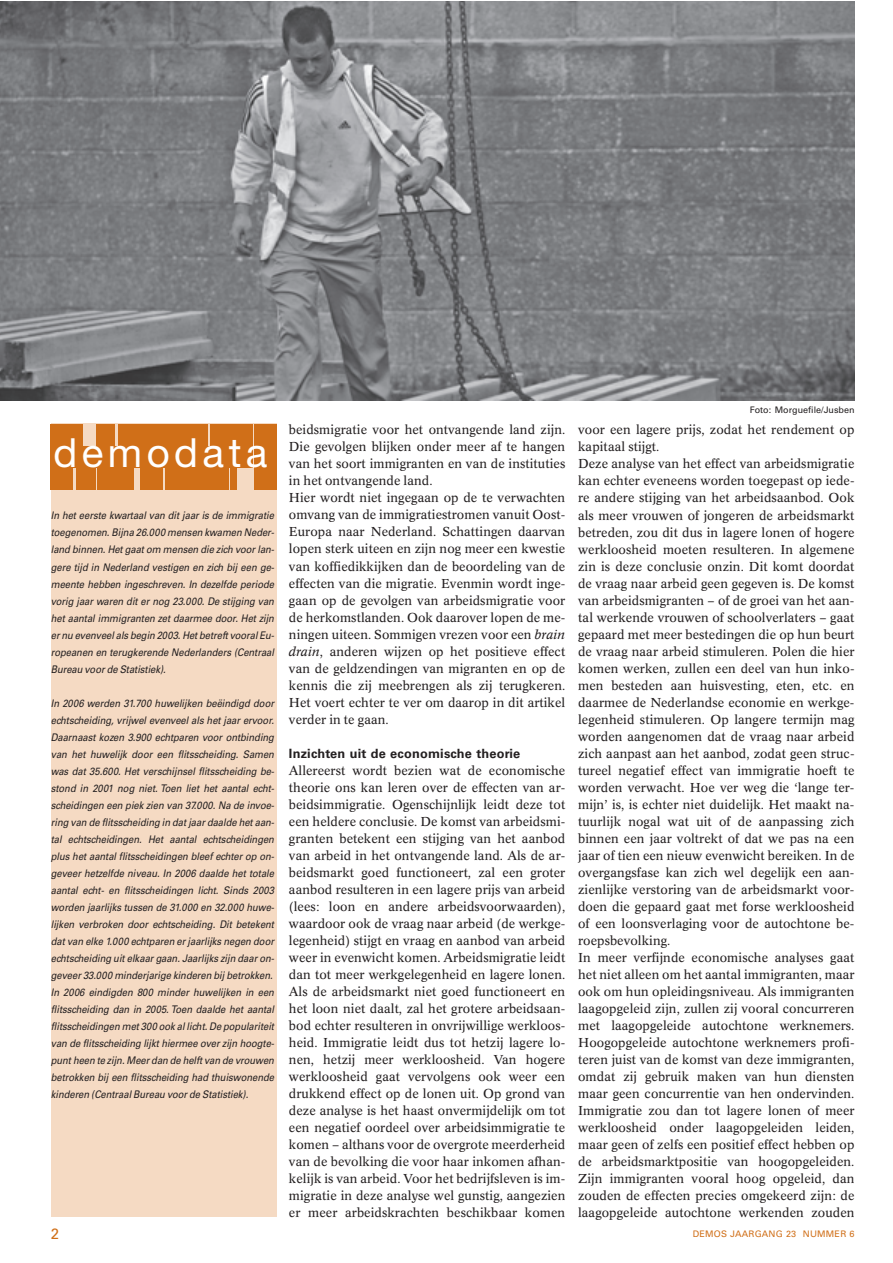
<style>
.page{position:relative;width:893px;height:1263px;background:#fff}
.page>*{position:absolute;margin:0;border:0;box-sizing:border-box;transform-origin:0 0}
.t1{font:40.2px "Helvetica Neue";letter-spacing:.11em;color:#fff}
.t2{font:15px "Univers";color:#d06f18}
.t3{font:12.75px/17px "Concorde BE";letter-spacing:.005em;color:#231f20}
.t4{font:700 12.75px "Univers";letter-spacing:.015em;color:#231f20}
.t5{font:italic 10.5px/17px "Univers";letter-spacing:-.005em;color:#231f20;text-align:justify;scale:.9 1}
.t6{font:9px "Univers";letter-spacing:.02em;color:#d06f18}
.t7{font:9px "Univers";color:#231f20}
.s1{font-style:italic}
</style>
<div class="page">
<img style="left:1px;top:1px;width:853px;height:399px">
<div style="left:51px;top:424px;width:225px;height:793px;background:#f5dac3"></div>
<div style="left:51px;top:424px;width:22px;height:22px;background:#d06f18"></div>
<div style="left:73px;top:424px;width:10px;height:22px;background:#d06f18"></div>
<div style="left:96px;top:424px;width:18px;height:22px;background:#d06f18"></div>
<div style="left:118px;top:424px;width:22px;height:22px;background:#d06f18"></div>
<div style="left:141px;top:424px;width:22px;height:22px;background:#d06f18"></div>
<div style="left:163px;top:424px;width:22px;height:22px;background:#d06f18"></div>
<div style="left:185px;top:424px;width:23px;height:22px;background:#d06f18"></div>
<div style="left:210px;top:424px;width:20px;height:22px;background:#d06f18"></div>
<div style="left:230px;top:424px;width:22px;height:22px;background:#d06f18"></div>
<div style="left:254px;top:424px;width:22px;height:22px;background:#d06f18"></div>
<div style="left:51px;top:446px;width:22px;height:22px;background:#d06f18"></div>
<div style="left:73px;top:446px;width:22px;height:22px;background:#d06f18"></div>
<div style="left:96px;top:446px;width:22px;height:22px;background:#d06f18"></div>
<div style="left:118px;top:446px;width:22px;height:22px;background:#d06f18"></div>
<div style="left:141px;top:446px;width:22px;height:22px;background:#d06f18"></div>
<div style="left:163px;top:446px;width:22px;height:22px;background:#d06f18"></div>
<div style="left:185px;top:446px;width:23px;height:22px;background:#d06f18"></div>
<div style="left:208px;top:446px;width:22px;height:22px;background:#d06f18"></div>
<div style="left:230px;top:446px;width:22px;height:22px;background:#d06f18"></div>
<div style="left:254px;top:446px;width:22px;height:22px;background:#d06f18"></div>
<div style="left:51px;top:468px;width:22px;height:22px;background:#d06f18"></div>
<div style="left:76px;top:468px;width:19px;height:22px;background:#d06f18"></div>
<div style="left:97px;top:468px;width:21px;height:22px;background:#d06f18"></div>
<div style="left:118px;top:468px;width:16px;height:22px;background:#d06f18"></div>
<div style="left:141px;top:468px;width:22px;height:22px;background:#d06f18"></div>
<div style="left:185px;top:468px;width:23px;height:22px;background:#d06f18"></div>
<div style="left:208px;top:468px;width:20px;height:22px;background:#d06f18"></div>
<div style="left:230px;top:468px;width:7px;height:22px;background:#d06f18"></div>
<div style="left:254px;top:468px;width:22px;height:22px;background:#d06f18"></div>
<div style="left:165px;top:468px;width:20px;height:22px;background:#d06f18"></div>
<h1 class="t1" style="left:53px;top:438px;width:215px">demodata</h1>
<p class="t5" style="left:51px;top:508px;width:252px">In het eerste kwartaal van dit jaar is de immigratie toegenomen.Bijna 26.000 mensen kwamen Neder&shy;land binnen.Hetgaatom mensen die zich voor lan&shy;gere tijd in Nederland vestigen en zich bij een ge&shy;meente hebben ingeschreven. In dezelfde periode vorig jaar waren dit er nog 23.000. De stijging van het aantal immigranten zet daarmee door. Het zijn er nu evenveelals begin 2003.HetbetreftvooralEu&shy;ropeanen en terugkerende Nederlanders (Centraal Bureau voor de Statistiek).</p>
<p class="t5" style="left:51px;top:695px;width:252px">In 2006 werden 31.700 huwelijken beëindigd door echtscheiding, vrijwel evenveel als het jaar ervoor.<br>Daarnaast kozen 3.900 echtparen voor ontbinding van het huwelijk door een flitsscheiding. Samen was dat 35.600. Het verschij nsel flitsscheiding be&shy;stond in 2001 nog niet. Toen liet het aantal echt&shy;scheidingen een piek zien van 37.000. Na de invoe&shy;ring van de flitsscheiding in datjaar daalde hetaan&shy;tal echtscheidingen. Het aantal echtscheidingen plus het aantal flitsscheidingen bleef echter op on&shy;geveer hetzelfde niveau. In 2006 daalde het totale aantal echt- en flitsscheidingen licht. Sinds 2003 worden jaarlijks tussen de 31.000 en 32.000 huwe&shy;lijken verbroken door echtscheiding. Dit betekent datvan elke 1.000 echtparen er jaarlijks negen door echtscheiding uitelkaar gaan.Jaarlijks zijn daar on&shy;geveer 33.000 minderjarige kinderen bij betrokken.<br>In 2006 eindigden 800 minder huwelijken in een flitsscheiding dan in 2005.Toen daalde het aantal flitsscheidingen met300 ook allicht.De populariteit van de flitsscheiding lijkt hiermee over zij n hoogte&shy;puntheen te zijn.Meer dan de helftvan de vrouwen betrokken bij een flitsscheiding had thuiswonende kinderen (CentraalBureau voor de Statistiek).</p>
<p class="t3" style="left:289px;top:423px;width:278px">beidsmigratie voor het ontvangende land zijn.<br>Die gevolgen blijken onder meer af te hangen van het soort immigranten en van de instituties in het ontvangende land.<br>Hier wordt niet ingegaan op de te verwachten omvang van de immigratiestromen vanuit Oost-Europa naar Nederland. Schattingen daarvan lopen sterk uiteen en zijn nog meer een kwestie van koffiedikkijken dan de beoordeling van de effecten van die migratie. Evenmin wordt inge&shy;gaan op de gevolgen van arbeidsmigratie voor de herkomstlanden. Ook daarover lopen de me&shy;ningen uiteen. Sommigen vrezen voor een <span class="s1">brain drain</span>, anderen wijzen op het positieve effect van de geldzendingen van migranten en op de kennis die zij meebrengen als zij terugkeren.<br>Het voert echter te ver om daarop in dit artikel verder in te gaan.</p>
<p class="t4" style="left:289px;top:748px;width:233px">Inzichten uit de economische theorie</p>
<p class="t3" style="left:289px;top:763px;width:278px;text-align:justify">Allereerst wordt bezien wat de economische theorie ons kan leren over de effecten van ar&shy;beidsimmigratie. Ogenschijnlijk leidt deze tot een heldere conclusie. De komst van arbeidsmi&shy;granten betekent een stijging van het aanbod van arbeid in het ontvangende land. Als de ar&shy;beidsmarkt goed functioneert, zal een groter aanbod resulteren in een lagere prijs van arbeid (lees: loon en andere arbeidsvoorwaarden), waardoor ook de vraag naar arbeid (de werkge&shy;legenheid) stijgt en vraag en aanbod van arbeid weer in evenwicht komen. Arbeidsmigratie leidt dan tot meer werkgelegenheid en lagere lonen.<br>Als de arbeidsmarkt niet goed functioneert en het loon niet daalt, zal het grotere arbeidsaan&shy;bod echter resulteren in onvrijwillige werkloos&shy;heid. Immigratie leidt dus tot hetzij lagere lo&shy;nen, hetzij meer werkloosheid. Van hogere werkloosheid gaat vervolgens ook weer een drukkend effect op de lonen uit. Op grond van deze analyse is het haast onvermijdelijk om tot een negatief oordeel over arbeidsimmigratie te komen – althans voor de overgrote meerderheid van de bevolking die voor haar inkomen afhan&shy;kelijk is van arbeid. Voor het bedrijfsleven is im&shy;migratie in deze analyse wel gunstig, aangezien er meer arbeidskrachten beschikbaar komen</p>
<p class="t7" style="left:750px;top:407px;width:106px">Foto: Morguefile/Jusben</p>
<p class="t3" style="left:578px;top:423px;width:278px">voor een lagere prijs, zodat het rendement op kapitaal stijgt.<br>Deze analyse van het effect van arbeidsmigratie kan echter eveneens worden toegepast op iede&shy;re andere stijging van het arbeidsaanbod. Ook als meer vrouwen of jongeren de arbeidsmarkt betreden, zou dit dus in lagere lonen of hogere werkloosheid moeten resulteren. In algemene zin is deze conclusie onzin. Dit komt doordat de vraag naar arbeid geen gegeven is. De komst van arbeidsmigranten – of de groei van het aan&shy;tal werkende vrouwen of schoolverlaters – gaat gepaard met meer bestedingen die op hun beurt de vraag naar arbeid stimuleren. Polen die hier komen werken, zullen een deel van hun inko&shy;men besteden aan huisvesting, eten, etc. en daarmee de Nederlandse economie en werkge&shy;legenheid stimuleren. Op langere termijn mag worden aangenomen dat de vraag naar arbeid zich aanpast aan het aanbod, zodat geen struc&shy;tureel negatief effect van immigratie hoeft te worden verwacht. Hoe ver weg die ‘lange ter&shy;mijn’ is, is echter niet duidelijk. Het maakt na&shy;tuurlijk nogal wat uit of de aanpassing zich binnen een jaar voltrekt of dat we pas na een jaar of tien een nieuw evenwicht bereiken. In de overgangsfase kan zich wel degelijk een aan&shy;zienlijke verstoring van de arbeidsmarkt voor&shy;doen die gepaard gaat met forse werkloosheid of een loonsverlaging voor de autochtone be&shy;roepsbevolking.<br>In meer verfijnde economische analyses gaat het niet alleen om het aantal immigranten, maar ook om hun opleidingsniveau. Als immigranten laagopgeleid zijn, zullen zij vooral concurreren met laagopgeleide autochtone werknemers.<br>Hoogopgeleide autochtone werknemers profi&shy;teren juist van de komst van deze immigranten, omdat zij gebruik maken van hun diensten maar geen concurrentie van hen ondervinden.<br>Immigratie zou dan tot lagere lonen of meer werkloosheid onder laagopgeleiden leiden, maar geen of zelfs een positief effect hebben op de arbeidsmarktpositie van hoogopgeleiden.<br>Zijn immigranten vooral hoog opgeleid, dan zouden de effecten precies omgekeerd zijn: de laagopgeleide autochtone werkenden zouden</p>
<p class="t2" style="left:51px;top:1228px;width:10px">2</p>
<p class="t6" style="left:693px;top:1231px;width:163px">DEMOS JAARGANG 23 NUMMER 6</p>
</div>
